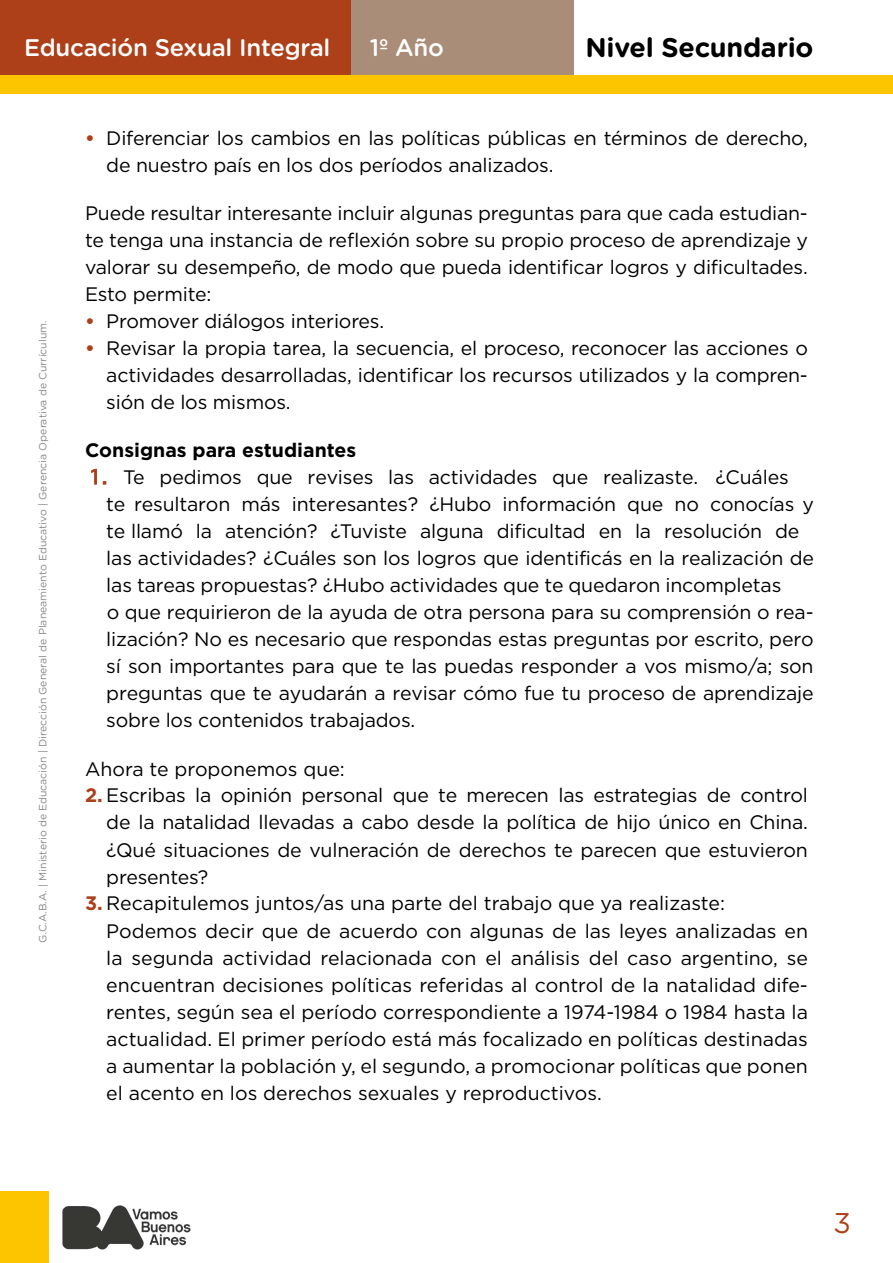
<style>
.page{position:relative;width:893px;height:1263px;background:#fff}
.page>*{position:absolute;margin:0;border:0;box-sizing:border-box;transform-origin:0 0}
.t1{font:28.5px "Gotham Rounded";color:#ad4019}
.t2{font:700 27px "Gotham Rounded";letter-spacing:-.01em;color:#000}
.t3{font:500 24px "Gotham Rounded";letter-spacing:-.01em;color:#fff}
.t4{font:19.5px/27px "Gotham";letter-spacing:-.01em;color:#000}
.t5{font:700 19.5px "Gotham";color:#000}
.t6{font:10.5px "Gotham Rounded";color:#878787}
.s1{font-weight:700;color:#ad4019}
.s2{font-family:"Geneva";color:#ad4019}
</style>
<div class="page">
<div style="left:0;top:0;width:351px;height:79px;background:#ad4019"></div>
<div style="left:351px;top:0;width:223px;height:78px;background:#a98d78"></div>
<div style="left:0;top:1191px;width:48px;height:72px;background:#fdc500"></div>
<div style="left:0;top:75px;width:893px;height:19px;background:#fdc500"></div>
<img style="left:62px;top:1205px;width:129px;height:45px">
<p class="t3" style="left:24px;top:31px;width:308px">Educación Sexual Integral</p>
<p class="t3" style="left:370px;top:31px;width:76px">1º Año</p>
<h2 class="t2" style="left:585px;top:28px;width:230px">Nivel Secundario</h2>
<p class="t6" style="left:36px;top:943px;width:624px;rotate:-90deg">G.C.A.B.A. | Ministerio de Educación | Dirección General de Planeamiento Educativo | Gerencia Operativa de Currículum.</p>
<p class="t4" style="left:106px;top:124px;width:703px;text-indent:-21px"><span class="s1">•</span> Diferenciar los cambios en las políticas públicas en términos de derecho, de nuestro país en los dos períodos analizados.</p>
<p class="t4" style="left:85px;top:199px;width:724px;text-align:justify">Puede resultar interesante incluir algunas preguntas para que cada estudian&shy;te tenga una instancia de reflexión sobre su propio proceso de aprendizaje y valorar su desempeño, de modo que pueda identificar logros y dificultades.<br>Esto permite:</p>
<p class="t4" style="left:85px;top:307px;width:301px"><span class="s1">•</span> Promover diálogos interiores.</p>
<p class="t4" style="left:106px;top:334px;width:703px;text-align:justify;text-indent:-21px"><span class="s1">•</span> Revisar la propia tarea, la secuencia, el proceso, reconocer las acciones o actividades desarrolladas, identificar los recursos utilizados y la compren&shy;sión de los mismos.</p>
<p class="t5" style="left:85px;top:437px;width:273px">Consignas para estudiantes</p>
<p class="t4" style="left:106px;top:463px;width:709px;text-indent:-18px"><span class="s2">1.</span> Te pedimos que revises las actividades que realizaste. ¿Cuáles<br>te resultaron más interesantes? ¿Hubo información que no conocías y te llamó la atención? ¿Tuviste alguna dificultad en la resolución de las actividades? ¿Cuáles son los logros que identificás en la realización de las tareas propuestas? ¿Hubo actividades que te quedaron incompletas<br>o que requirieron de la ayuda de otra persona para su comprensión o rea&shy;lización? No es necesario que respondas estas preguntas por escrito, pero sí son importantes para que te las puedas responder a vos mismo/a; son preguntas que te ayudarán a revisar cómo fue tu proceso de aprendizaje sobre los contenidos trabajados.</p>
<p class="t4" style="left:85px;top:755px;width:261px">Ahora te proponemos que:</p>
<p class="t4" style="left:106px;top:782px;width:703px;text-align:justify;text-indent:-21px"><span class="s1">2.</span> Escribas la opinión personal que te merecen las estrategias de control de la natalidad llevadas a cabo desde la política de hijo único en China. ¿Qué situaciones de vulneración de derechos te parecen que estuvieron presentes?</p>
<p class="t4" style="left:106px;top:890px;width:703px;text-indent:-21px"><span class="s1">3.</span> Recapitulemos juntos/as una parte del trabajo que ya realizaste:<br>Podemos decir que de acuerdo con algunas de las leyes analizadas en la segunda actividad relacionada con el análisis del caso argentino, se encuentran decisiones políticas referidas al control de la natalidad dife&shy;rentes, según sea el período correspondiente a 1974-1984 o 1984 hasta la actualidad. El primer período está más focalizado en políticas destinadas a aumentar la población y, el segundo, a promocionar políticas que ponen el acento en los derechos sexuales y reproductivos.</p>
<h1 class="t1" style="left:833px;top:1203px;width:19px">3</h1>
</div>
